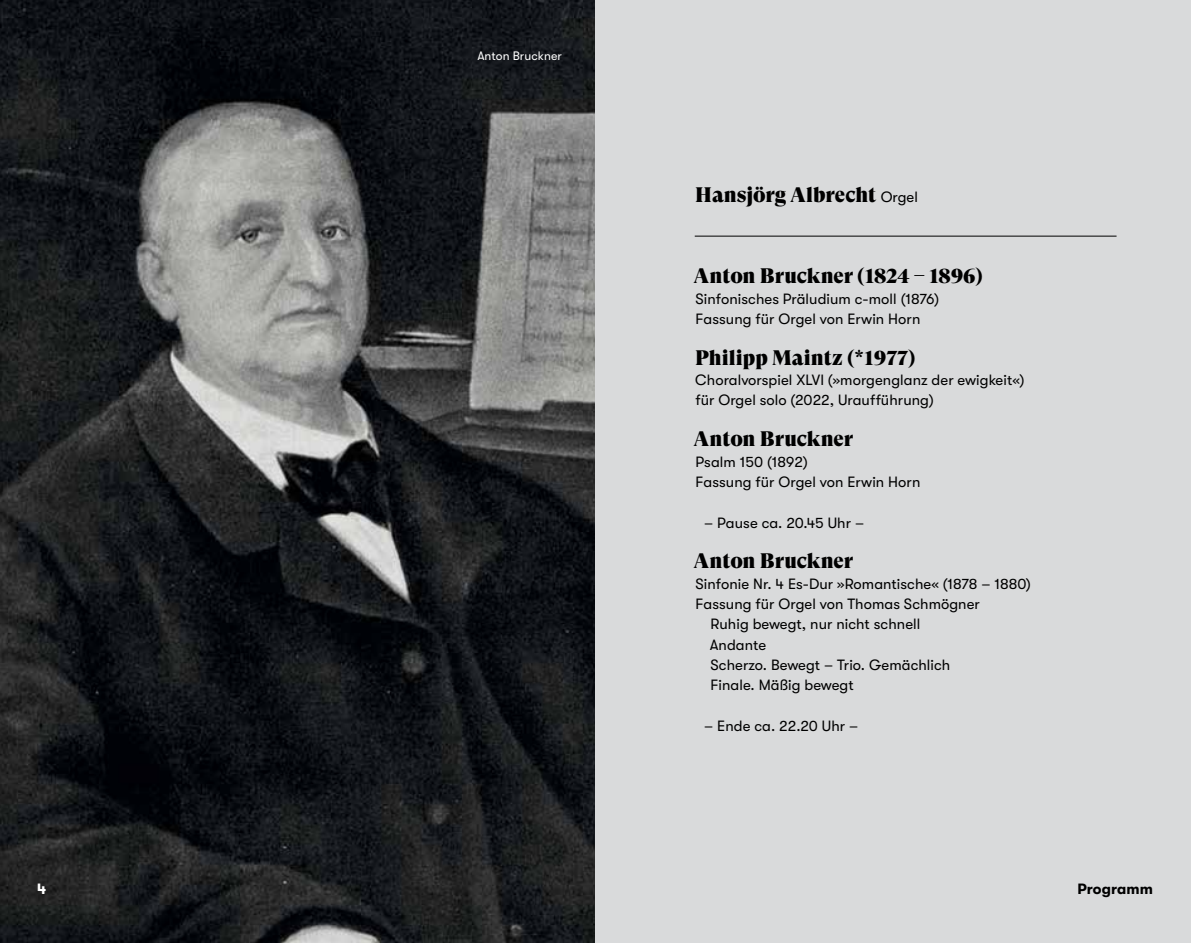
<style>
.page{position:relative;width:1191px;height:943px;background:#fff}
.page>*{position:absolute;margin:0;border:0;box-sizing:border-box;transform-origin:0 0}
.t1{font:21px "GT Super Display Super";color:#000}
.t2{font:14.88px/20.3px "GT Walsheim";letter-spacing:.005em;color:#000}
.t3{font:700 14.88px "GT Walsheim";letter-spacing:.005em;color:#000}
.t4{font:700 14.88px "GT Walsheim";color:#fff}
.t5{font:12.25px "GT Walsheim";letter-spacing:.005em;color:#fff}
.s1{font-family:"GT Walsheim";font-size:14.88px}
</style>
<div class="page">
<img style="left:0;top:0;width:595px;height:943px">
<div style="left:595px;top:0;width:596px;height:943px;background:#d9dadb"></div>
<hr style="left:694px;top:236px;width:422px;height:1px;background:#000">
<p class="t4" style="left:37px;top:880px;width:11px">4</p>
<p class="t5" style="left:477px;top:49px;width:86px">Anton Bruckner</p>
<h1 class="t1" style="left:695px;top:183px;width:224px">Hansjörg Albrecht <span class="s1">Orgel</span></h1>
<h1 class="t1" style="left:693px;top:265px;width:291px">Anton Bruckner (1824 – 1896)</h1>
<p class="t2" style="left:695px;top:288px;width:245px">Sinfonisches Präludium c-moll (1876)<br>Fassung für Orgel von Erwin Horn</p>
<h1 class="t1" style="left:695px;top:346px;width:222px">Philipp Maintz (*1977)</h1>
<p class="t2" style="left:695px;top:370px;width:331px">Choralvorspiel XLVI (»morgenglanz der ewigkeit«) für Orgel solo (2022, Uraufführung)</p>
<h1 class="t1" style="left:693px;top:427px;width:161px">Anton Bruckner</h1>
<p class="t2" style="left:695px;top:451px;width:226px">Psalm 150 (1892)<br>Fassung für Orgel von Erwin Horn</p>
<p class="t2" style="left:704px;top:512px;width:161px">– Pause ca. 20.45 Uhr –</p>
<h1 class="t1" style="left:693px;top:550px;width:161px">Anton Bruckner</h1>
<p class="t2" style="left:695px;top:573px;width:337px">Sinfonie Nr. 4 Es-Dur »Romantische« (1878 – 1880)</p>
<p class="t2" style="left:695px;top:594px;width:286px">Fassung für Orgel von Thomas Schmögner</p>
<p class="t2" style="left:710px;top:614px;width:211px">Ruhig bewegt, nur nicht schnell</p>
<p class="t2" style="left:709px;top:634px;width:58px">Andante</p>
<p class="t2" style="left:710px;top:655px;width:241px">Scherzo. Bewegt – Trio. Gemächlich</p>
<p class="t2" style="left:710px;top:675px;width:145px">Finale. Mäßig bewegt</p>
<p class="t2" style="left:704px;top:716px;width:155px">– Ende ca. 22.20 Uhr –</p>
<p class="t3" style="left:1077px;top:880px;width:77px">Programm</p>
</div>
